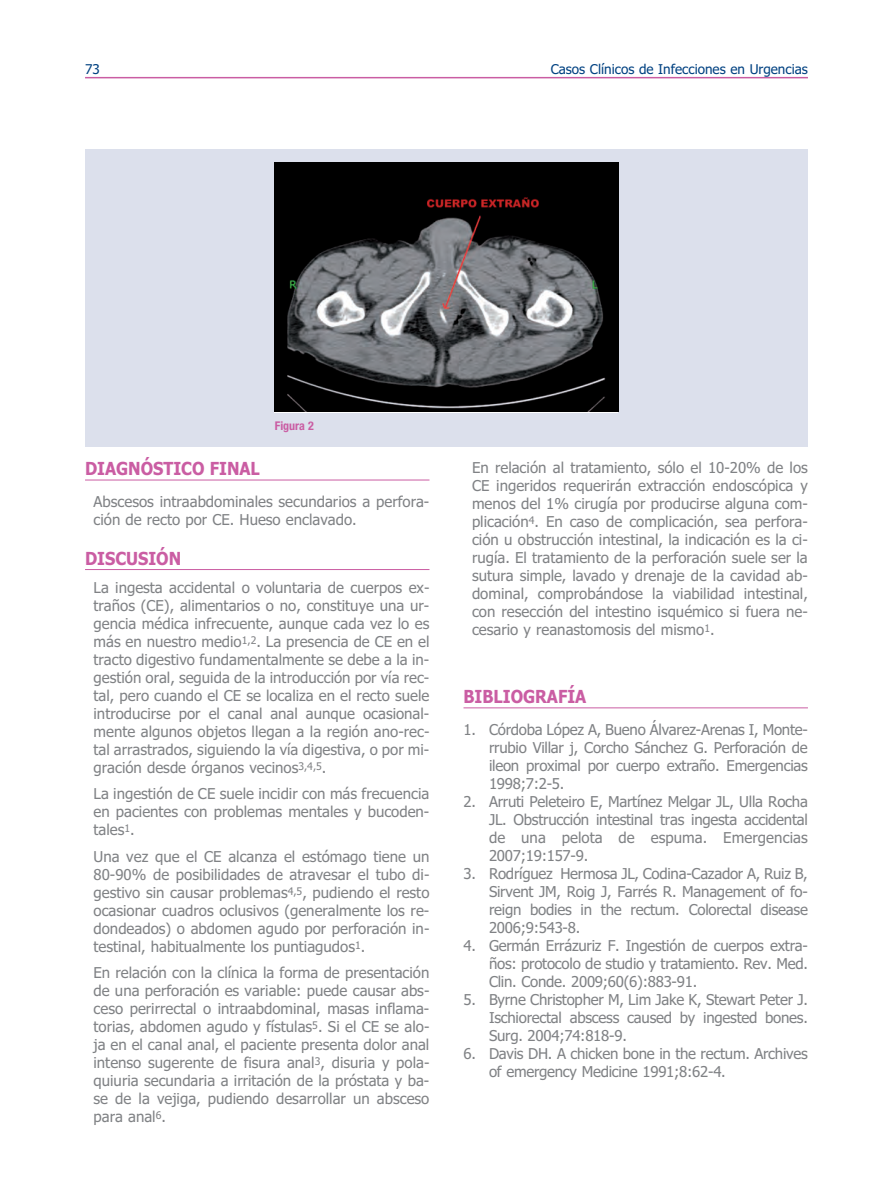
<style>
.page{position:relative;width:893px;height:1191px;background:#fff}
.page>*{position:absolute;margin:0;border:0;box-sizing:border-box;transform-origin:0 0}
.t1{font:700 18px "Tahoma";color:#ca5da3;scale:.9 1}
.t2{font:15px/18px "Tahoma";color:#808285;text-align:justify}
.t3{font:13.5px "Tahoma";color:#014181}
.t4{font:700 condensed 12px "Helvetica Neue";color:#ca5da3}
</style>
<div class="page">
<hr style="left:85px;top:479px;width:344px;height:1px;background:#ca5da3">
<hr style="left:85px;top:569px;width:344px;height:1px;background:#ca5da3">
<hr style="left:463px;top:707px;width:345px;height:1px;background:#ca5da3">
<hr style="left:85px;top:77px;width:723px;height:1px;background:#ca5da3">
<div style="left:85px;top:149px;width:723px;height:297px;background:#dce0ec"></div>
<img style="left:275px;top:163px;width:343px;height:249px">
<p class="t3" style="left:85px;top:62px;width:16px">73</p>
<p class="t3" style="left:551px;top:62px;width:259px">Casos Clínicos de Infecciones en Urgencias</p>
<p class="t4" style="left:275px;top:421px;width:41px">Figura 2</p>
<p class="t1" style="left:85px;top:458px;width:196px">DIAGNÓSTICO FINAL</p>
<p class="t2" style="left:94px;top:493px;width:337px">Abscesos intraabdominales secundarios a perfora&shy;ción de recto por CE. Hueso enclavado.</p>
<p class="t1" style="left:85px;top:548px;width:108px">DISCUSIÓN</p>
<p class="t2" style="left:94px;top:578px;width:337px">La ingesta accidental o voluntaria de cuerpos ex&shy;traños (CE), alimentarios o no, constituye una ur&shy;gencia médica infrecuente, aunque cada vez lo es más en nuestro medio<sup>1,2</sup>. La presencia de CE en el tracto digestivo fundamentalmente se debe a la in&shy;gestión oral, seguida de la introducción por vía rec&shy;tal, pero cuando el CE se localiza en el recto suele introducirse por el canal anal aunque ocasional&shy;mente algunos objetos llegan a la región ano-rec&shy;tal arrastrados, siguiendo la vía digestiva, o por mi&shy;gración desde órganos vecinos<sup>3,4,5</sup>.</p>
<p class="t2" style="left:94px;top:785px;width:337px">La ingestión de CE suele incidir con más frecuencia en pacientes con problemas mentales y bucoden&shy;tales<sup>1</sup>.</p>
<p class="t2" style="left:94px;top:847px;width:337px">Una vez que el CE alcanza el estómago tiene un 80-90% de posibilidades de atravesar el tubo di&shy;gestivo sin causar problemas<sup>4,5</sup>, pudiendo el resto ocasionar cuadros oclusivos (generalmente los re&shy;dondeados) o abdomen agudo por perforación in&shy;testinal, habitualmente los puntiagudos<sup>1</sup>.</p>
<p class="t2" style="left:94px;top:964px;width:337px">En relación con la clínica la forma de presentación de una perforación es variable: puede causar abs&shy;ceso perirrectal o intraabdominal, masas inflama&shy;torias, abdomen agudo y fístulas<sup>5</sup>. Si el CE se alo&shy;ja en el canal anal, el paciente presenta dolor anal intenso sugerente de fisura anal<sup>3</sup>, disuria y pola&shy;quiuria secundaria a irritación de la próstata y ba&shy;se de la vejiga, pudiendo desarrollar un absceso para anal<sup>6</sup>.</p>
<p class="t2" style="left:472px;top:459px;width:337px">En relación al tratamiento, sólo el 10-20% de los CE ingeridos requerirán extracción endoscópica y menos del 1% cirugía por producirse alguna com&shy;plicación<sup>4</sup>. En caso de complicación, sea perfora&shy;ción u obstrucción intestinal, la indicación es la ci&shy;rugía. El tratamiento de la perforación suele ser la sutura simple, lavado y drenaje de la cavidad ab&shy;dominal, comprobándose la viabilidad intestinal, con resección del intestino isquémico si fuera ne&shy;cesario y reanastomosis del mismo<sup>1</sup>.</p>
<p class="t1" style="left:463px;top:686px;width:138px">BIBLIOGRAFÍA</p>
<p class="t2" style="left:489px;top:721px;width:320px;text-indent:-26px">1. Córdoba López A, Bueno Álvarez-Arenas I, Monte&shy;rrubio Villar j, Corcho Sánchez G. Perforación de ileon proximal por cuerpo extraño. Emergencias 1998;7:2-5.</p>
<p class="t2" style="left:489px;top:793px;width:320px;text-indent:-26px">2. Arruti Peleteiro E, Martínez Melgar JL, Ulla Rocha JL. Obstrucción intestinal tras ingesta accidental de una pelota de espuma. Emergencias 2007;19:157-9.</p>
<p class="t2" style="left:489px;top:865px;width:320px;text-indent:-26px">3. Rodríguez Hermosa JL, Codina-Cazador A, Ruiz B, Sirvent JM, Roig J, Farrés R. Management of fo&shy;reign bodies in the rectum. Colorectal disease 2006;9:543-8.</p>
<p class="t2" style="left:489px;top:937px;width:320px;text-indent:-26px">4. Germán Errázuriz F. Ingestión de cuerpos extra&shy;ños: protocolo de studio y tratamiento. Rev. Med.<br>Clin. Conde. 2009;60(6):883-91.</p>
<p class="t2" style="left:489px;top:991px;width:320px;text-indent:-26px">5. Byrne Christopher M, Lim Jake K, Stewart Peter J.<br>Ischiorectal abscess caused by ingested bones.<br>Surg. 2004;74:818-9.</p>
<p class="t2" style="left:489px;top:1045px;width:320px;text-indent:-26px">6. Davis DH. A chicken bone in the rectum. Archives of emergency Medicine 1991;8:62-4.</p>
</div>
